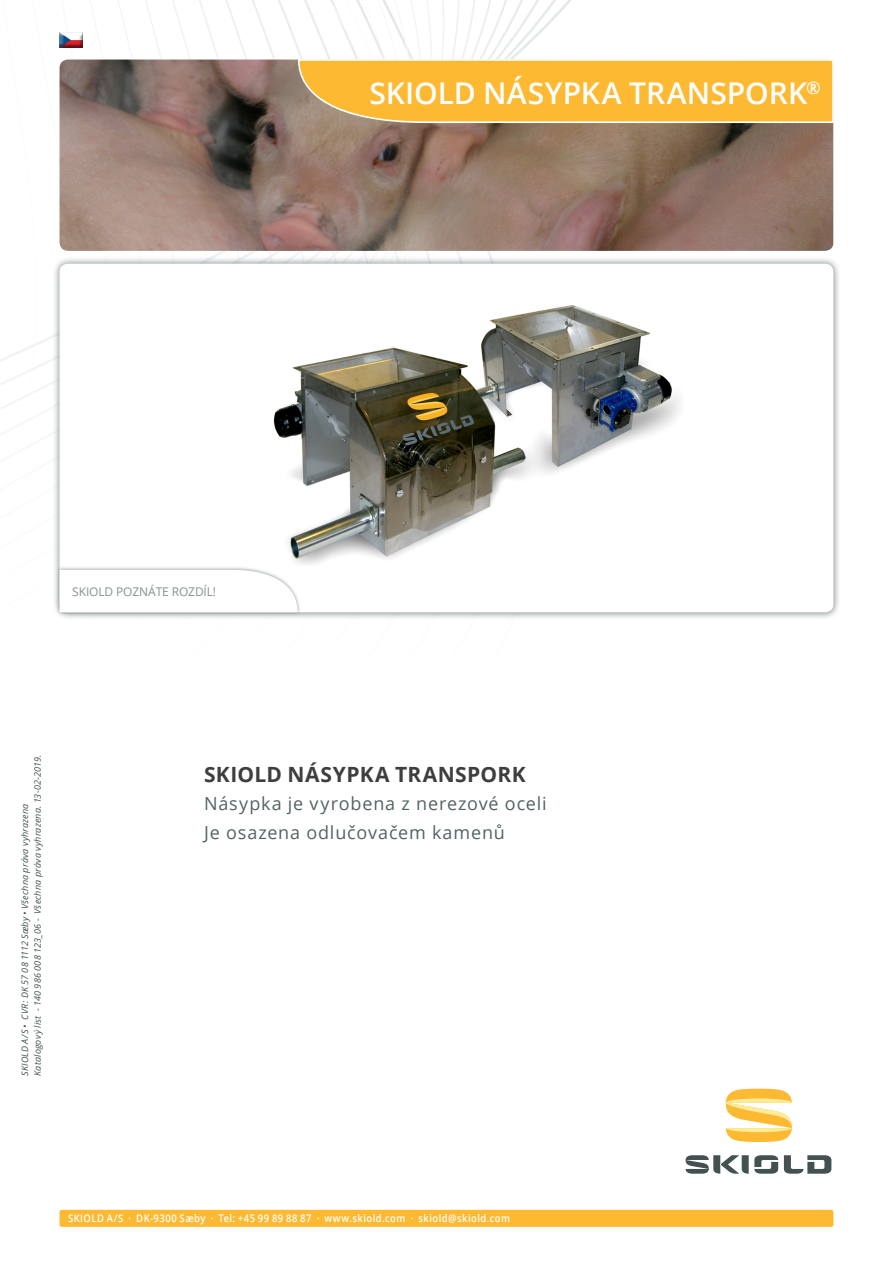
<style>
.page{position:relative;width:893px;height:1263px;background:#fff}
.page>*{position:absolute;margin:0;border:0;box-sizing:border-box;transform-origin:0 0}
.headline_1{font:600 30px "Open Sans";color:#fff}
.headline_4_bold{font:700 21px "Open Sans";letter-spacing:.02em;color:#3e3e3f}
.headline_4{font:18px "Open Sans";letter-spacing:.045em;color:#536262}
.t1{font:12px "Open Sans";letter-spacing:-.01em;color:#849293}
.t2{font:600 10.5px "Open Sans";letter-spacing:.05em;color:#fff;scale:.9 1}
.t3{font:italic 9px/12.8px "Open Sans";letter-spacing:.025em;color:#435151}
</style>
<div class="page">
<svg style="left:0;top:0;width:834px;height:398px"></svg>
<div style="left:52px;top:256px;width:789px;height:364px;background:#435151;opacity:.75"></div>
<div style="left:60px;top:264px;width:773px;height:348px;background:#fff;border-radius:9px"></div>
<div style="left:60px;top:1210px;width:773px;height:17px;background:#fdb932;border-radius:2px"></div>
<svg style="left:686px;top:1155px;width:145px;height:19px"></svg>
<svg style="left:726px;top:1089px;width:66px;height:53px"></svg>
<img style="left:60px;top:60px;width:773px;height:191px">
<svg style="left:297px;top:58px;width:537px;height:66px;background:#f7ba44"></svg>
<div style="left:56px;top:566px;width:245px;height:50px;background:#435151;opacity:.5"></div>
<svg style="left:60px;top:570px;width:238px;height:42px"></svg>
<img style="left:274px;top:305px;width:406px;height:260px">
<div style="left:58px;top:31px;width:27px;height:19px;background:#435151;opacity:.75"></div>
<p class="headline_1" style="left:369px;top:72px;width:453px">SKIOLD NÁSYPKA TRANSPORK<sup>®</sup></p>
<h3 class="t1" style="left:72px;top:583px;width:145px">SKIOLD POZNÁTE ROZDÍL!</h3>
<p class="t3" style="left:18px;top:1076px;width:322px;rotate:-90deg">SKIOLD A/S • CVR: DK 57 08 1112 Sæby • Všechna práva vyhrazena<br>Katalogový list - 140 986 008 123_06 - Všechna práva vyhrazena. 13-02-2019.</p>
<p class="headline_4_bold" style="left:204px;top:759px;width:323px">SKIOLD NÁSYPKA TRANSPORK</p>
<p class="headline_4" style="left:204px;top:791px;width:344px">Násypka je vyrobena z nerezové oceli</p>
<p class="headline_4" style="left:204px;top:820px;width:302px">Je osazena odlučovačem kamenů</p>
<p class="t2" style="left:68px;top:1211px;width:493px">SKIOLD A/S · DK-9300 Sæby · Tel: +45 99 89 88 87 · www.skiold.com · skiold@skiold.com</p>
</div>
